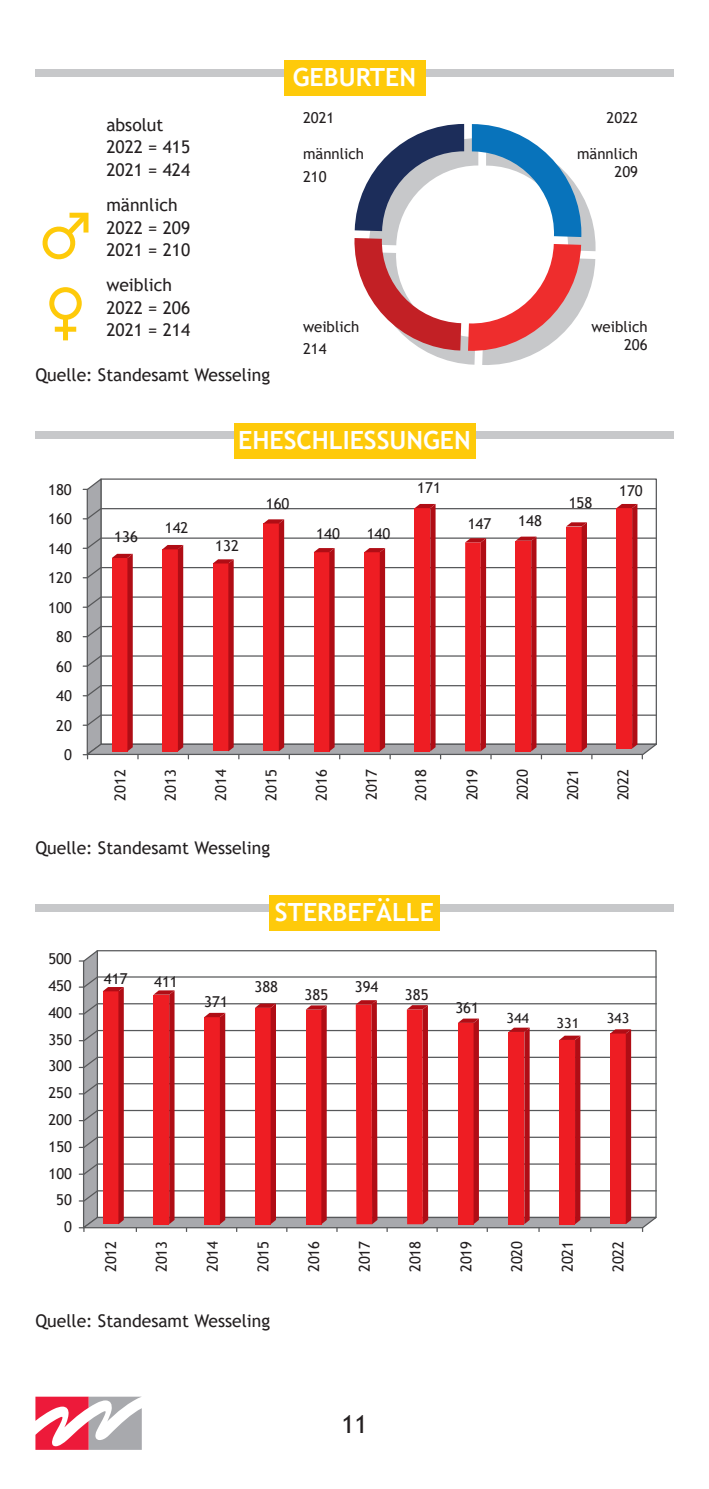
<style>
.page{position:relative;width:709px;height:1489px;background:#fff}
.page>*{position:absolute;margin:0;border:0;box-sizing:border-box;transform-origin:0 0}
.t1{font:700 25px "Trebuchet MS";color:#fff}
.t2{font:25px "Trebuchet MS";color:#231f20}
.t3{font:17.5px/22.5px "Trebuchet MS";color:#231f20}
.t4{font:15px/18px "Trebuchet MS";color:#231f20;text-align:right}
.t5{font:14px "Trebuchet MS";color:#231f20;scale:1.04 1}
</style>
<div class="page">
<div style="left:35px;top:904px;width:638px;height:7px;background:#c7c8ca"></div>
<div style="left:269px;top:895px;width:170px;height:35px;background:#feca0a"></div>
<div style="left:35px;top:432px;width:638px;height:7px;background:#c7c8ca"></div>
<div style="left:234px;top:423px;width:241px;height:35px;background:#feca0a"></div>
<div style="left:35px;top:69px;width:638px;height:8px;background:#c7c8ca"></div>
<div style="left:283px;top:61px;width:142px;height:35px;background:#feca0a"></div>
<svg style="left:35px;top:1396px;width:107px;height:53px"></svg>
<svg style="left:79px;top:950px;width:578px;height:281px"></svg>
<svg style="left:83px;top:478px;width:574px;height:280px"></svg>
<div style="left:49px;top:287px;width:33px;height:33px;border:5px solid #feca0a;border-radius:50%"></div>
<div style="left:63px;top:317px;width:5px;height:23px;background:#feca0a"></div>
<div style="left:55px;top:327px;width:21px;height:5px;background:#feca0a"></div>
<svg style="left:42px;top:212px;width:47px;height:48px"></svg>
<svg style="left:354px;top:124px;width:241px;height:241px"></svg>
<p class="t3" style="left:106px;top:113px;width:85px">absolut<br>2022 = 415<br>2021 = 424</p>
<p class="t3" style="left:106px;top:193px;width:85px">männlich<br>2022 = 209<br>2021 = 210</p>
<p class="t3" style="left:106px;top:273px;width:85px">weiblich<br>2022 = 206<br>2021 = 214</p>
<p class="t3" style="left:35px;top:363px;width:236px">Quelle: Standesamt Wesseling</p>
<h1 class="t1" style="left:293px;top:61px;width:125px">GEBURTEN</h1>
<p class="t4" style="left:303px;top:108px;width:33px">2021</p>
<p class="t4" style="left:303px;top:142px;width:63px;line-height:22.5px;text-align:left">männlich<br>210</p>
<p class="t4" style="left:303px;top:315px;width:58px;line-height:22.5px;text-align:left">weiblich<br>214</p>
<p class="t4" style="left:48px;top:480px;width:25px">180</p>
<p class="t4" style="left:48px;top:510px;width:25px">160</p>
<p class="t4" style="left:48px;top:539px;width:25px">140</p>
<p class="t4" style="left:48px;top:569px;width:25px">120</p>
<p class="t4" style="left:48px;top:598px;width:25px">100</p>
<p class="t4" style="left:56px;top:627px;width:17px">80</p>
<p class="t4" style="left:56px;top:657px;width:17px">60</p>
<p class="t4" style="left:56px;top:686px;width:17px">40</p>
<p class="t4" style="left:56px;top:716px;width:17px">20</p>
<p class="t4" style="left:64px;top:745px;width:9px">0</p>
<p class="t4" style="left:114px;top:527px;width:25px">136</p>
<p class="t4" style="left:165px;top:519px;width:25px">142</p>
<h1 class="t1" style="left:238px;top:424px;width:234px">EHESCHLIESSUNGEN</h1>
<p class="t4" style="left:215px;top:536px;width:25px">132</p>
<p class="t4" style="left:266px;top:494px;width:25px">160</p>
<p class="t4" style="left:316px;top:524px;width:25px">140</p>
<p class="t4" style="left:367px;top:524px;width:25px">140</p>
<p class="t4" style="left:417px;top:479px;width:25px">171</p>
<p class="t4" style="left:467px;top:514px;width:25px">147</p>
<p class="t4" style="left:518px;top:512px;width:25px">148</p>
<p class="t4" style="left:606px;top:108px;width:33px">2022</p>
<p class="t4" style="left:577px;top:144px;width:63px">männlich<br>209</p>
<p class="t4" style="left:591px;top:317px;width:58px">weiblich<br>206</p>
<p class="t4" style="left:568px;top:494px;width:25px">158</p>
<p class="t4" style="left:619px;top:481px;width:25px">170</p>
<p class="t4" style="left:111px;top:800px;width:33px;rotate:-90deg">2012</p>
<p class="t4" style="left:161px;top:800px;width:33px;rotate:-90deg">2013</p>
<p class="t4" style="left:212px;top:800px;width:33px;rotate:-90deg">2014</p>
<p class="t4" style="left:262px;top:800px;width:33px;rotate:-90deg">2015</p>
<p class="t4" style="left:312px;top:800px;width:33px;rotate:-90deg">2016</p>
<p class="t4" style="left:362px;top:800px;width:33px;rotate:-90deg">2017</p>
<p class="t4" style="left:412px;top:800px;width:33px;rotate:-90deg">2018</p>
<p class="t4" style="left:463px;top:800px;width:33px;rotate:-90deg">2019</p>
<p class="t4" style="left:513px;top:800px;width:33px;rotate:-90deg">2020</p>
<p class="t4" style="left:563px;top:800px;width:33px;rotate:-90deg">2021</p>
<p class="t4" style="left:614px;top:800px;width:33px;rotate:-90deg">2022</p>
<p class="t3" style="left:35px;top:836px;width:236px">Quelle: Standesamt Wesseling</p>
<p class="t4" style="left:48px;top:949px;width:25px">500</p>
<p class="t4" style="left:48px;top:976px;width:25px">450</p>
<p class="t4" style="left:48px;top:1003px;width:25px">400</p>
<p class="t4" style="left:48px;top:1030px;width:25px">350</p>
<p class="t4" style="left:48px;top:1056px;width:25px">300</p>
<p class="t4" style="left:48px;top:1083px;width:25px">250</p>
<p class="t4" style="left:48px;top:1110px;width:25px">200</p>
<p class="t4" style="left:48px;top:1137px;width:25px">150</p>
<p class="t4" style="left:48px;top:1163px;width:25px">100</p>
<p class="t4" style="left:56px;top:1190px;width:17px">50</p>
<p class="t4" style="left:64px;top:1217px;width:9px">0</p>
<p class="t4" style="left:104px;top:969px;width:25px">417</p>
<p class="t4" style="left:154px;top:972px;width:25px">411</p>
<p class="t4" style="left:204px;top:992px;width:25px">371</p>
<h1 class="t1" style="left:275px;top:896px;width:160px">STERBEFÄLLE</h1>
<p class="t4" style="left:254px;top:978px;width:25px">388</p>
<p class="t4" style="left:304px;top:985px;width:25px">385</p>
<p class="t4" style="left:355px;top:978px;width:25px">394</p>
<p class="t4" style="left:405px;top:985px;width:25px">385</p>
<p class="t4" style="left:455px;top:998px;width:25px">361</p>
<p class="t5" style="left:506px;top:1008px;width:23px">344</p>
<p class="t5" style="left:556px;top:1013px;width:23px">331</p>
<p class="t5" style="left:606px;top:1008px;width:23px">343</p>
<p class="t4" style="left:102px;top:1272px;width:33px;rotate:-90deg">2012</p>
<p class="t4" style="left:152px;top:1272px;width:33px;rotate:-90deg">2013</p>
<p class="t4" style="left:203px;top:1272px;width:33px;rotate:-90deg">2014</p>
<p class="t4" style="left:254px;top:1272px;width:33px;rotate:-90deg">2015</p>
<p class="t4" style="left:305px;top:1272px;width:33px;rotate:-90deg">2016</p>
<p class="t4" style="left:355px;top:1272px;width:33px;rotate:-90deg">2017</p>
<p class="t4" style="left:406px;top:1272px;width:33px;rotate:-90deg">2018</p>
<p class="t4" style="left:457px;top:1272px;width:33px;rotate:-90deg">2019</p>
<p class="t4" style="left:507px;top:1272px;width:33px;rotate:-90deg">2020</p>
<p class="t4" style="left:558px;top:1272px;width:33px;rotate:-90deg">2021</p>
<p class="t4" style="left:609px;top:1272px;width:33px;rotate:-90deg">2022</p>
<p class="t3" style="left:35px;top:1308px;width:236px">Quelle: Standesamt Wesseling</p>
<h1 class="t2" style="left:341px;top:1407px;width:28px">11</h1>
</div>
